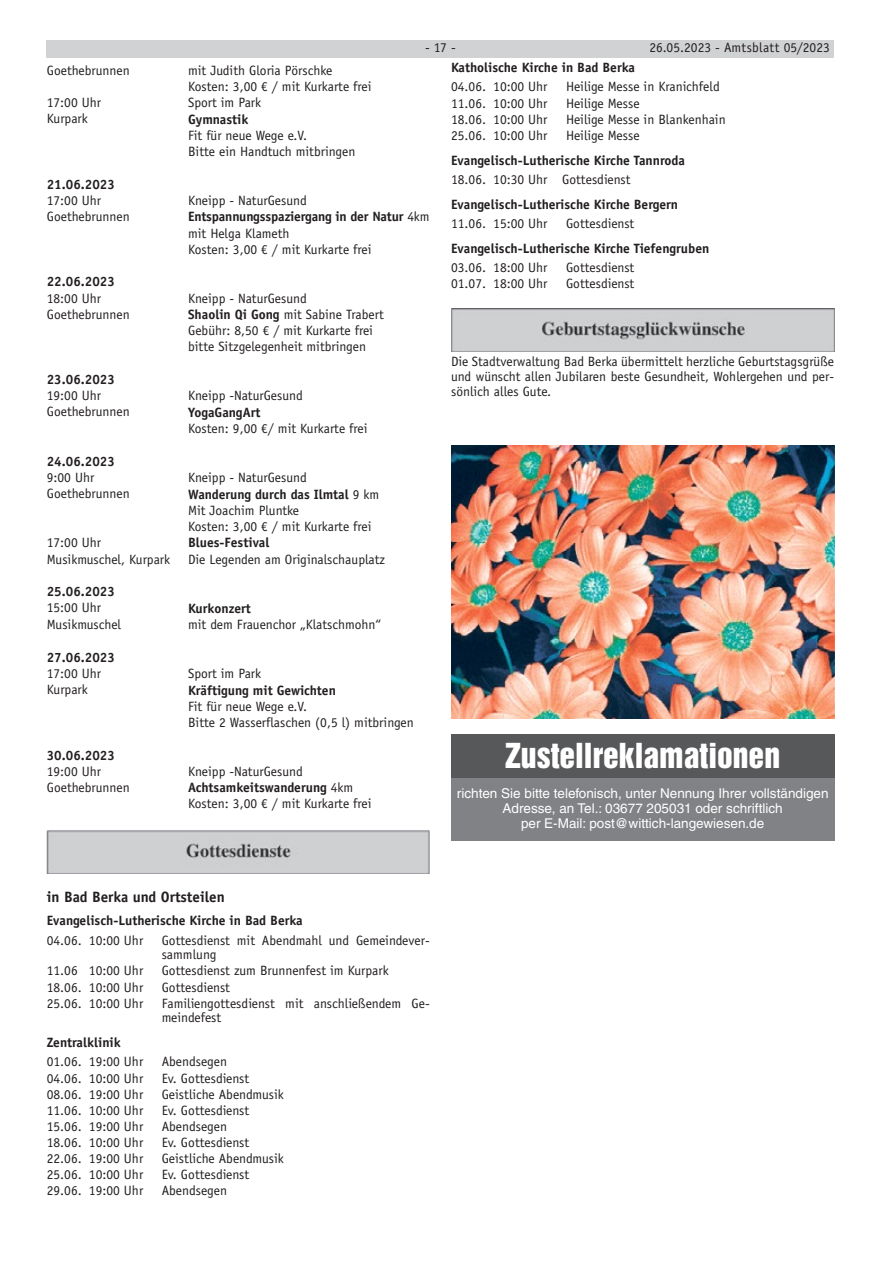
<style>
.page{position:relative;width:881px;height:1263px;background:#fff}
.page>*{position:absolute;margin:0;border:0;box-sizing:border-box;transform-origin:0 0}
.Zustell_ueber{font:31.5px "Helvetica Inserat LT";color:#fff}
.Zwischenüberschrift{font:700 15px "Officina Sans LT";color:#231f20}
.t1{font:13.5px/14.7px "Officina Sans LT";color:#231f20}
.t2{font:700 13.5px "Officina Sans LT";color:#231f20}
.Zustell_norm{font:13.5px/14.7px "Helvetica LT";color:#fff;text-align:center}
.s1{font-weight:400}
.s2{font-weight:700}
</style>
<div class="page">
<div style="left:47px;top:40px;width:786px;height:17px;background:#d1d2d4"></div>
<img style="left:451px;top:308px;width:382px;height:43px">
<img style="left:451px;top:446px;width:382px;height:272px">
<div style="left:451px;top:734px;width:382px;height:106px;background:#808285"></div>
<div style="left:451px;top:734px;width:382px;height:44px;background:#57585a"></div>
<img style="left:47px;top:830px;width:382px;height:43px">
<p class="t1" style="left:425px;top:41px;width:32px">- 17 -</p>
<p class="t1" style="left:649px;top:41px;width:182px">26.05.2023 - Amtsblatt 05/2023</p>
<p class="t2" style="left:451px;top:59px;width:185px">Katholische Kirche in Bad Berka</p>
<p class="t1" style="left:451px;top:80px;width:36px">04.06.</p>
<p class="t1" style="left:493px;top:80px;width:56px">10:00 Uhr</p>
<p class="t1" style="left:566px;top:80px;width:155px">Heilige Messe in Kranichfeld</p>
<p class="t1" style="left:451px;top:96px;width:36px">11.06.</p>
<p class="t1" style="left:493px;top:96px;width:56px">10:00 Uhr</p>
<p class="t1" style="left:566px;top:96px;width:75px">Heilige Messe</p>
<p class="t1" style="left:451px;top:112px;width:36px">18.06.</p>
<p class="t1" style="left:493px;top:112px;width:56px">10:00 Uhr</p>
<p class="t1" style="left:566px;top:112px;width:161px">Heilige Messe in Blankenhain</p>
<p class="t1" style="left:451px;top:128px;width:36px">25.06.</p>
<p class="t1" style="left:493px;top:128px;width:56px">10:00 Uhr</p>
<p class="t1" style="left:566px;top:128px;width:75px">Heilige Messe</p>
<p class="t2" style="left:451px;top:152px;width:235px">Evangelisch-Lutherische Kirche Tannroda</p>
<p class="t1" style="left:451px;top:172px;width:36px">18.06.</p>
<p class="t1" style="left:493px;top:172px;width:56px">10:30 Uhr</p>
<p class="t1" style="left:562px;top:172px;width:70px">Gottesdienst</p>
<p class="t2" style="left:451px;top:196px;width:228px">Evangelisch-Lutherische Kirche Bergern</p>
<p class="t1" style="left:451px;top:216px;width:36px">11.06.</p>
<p class="t1" style="left:493px;top:216px;width:56px">15:00 Uhr</p>
<p class="t1" style="left:566px;top:216px;width:70px">Gottesdienst</p>
<p class="t2" style="left:451px;top:240px;width:260px">Evangelisch-Lutherische Kirche Tiefengruben</p>
<p class="t1" style="left:451px;top:260px;width:36px">03.06.</p>
<p class="t1" style="left:493px;top:260px;width:56px">18:00 Uhr</p>
<p class="t1" style="left:566px;top:260px;width:70px">Gottesdienst</p>
<p class="t1" style="left:451px;top:276px;width:36px">01.07.</p>
<p class="t1" style="left:493px;top:276px;width:56px">18:00 Uhr</p>
<p class="t1" style="left:566px;top:276px;width:70px">Gottesdienst</p>
<p class="t1" style="left:47px;top:63px;width:84px">Goethebrunnen</p>
<p class="t1" style="left:188px;top:63px;width:146px">mit Judith Gloria Pörschke</p>
<p class="t1" style="left:188px;top:79px;width:185px">Kosten: 3,00 € / mit Kurkarte frei</p>
<p class="t1" style="left:47px;top:95px;width:56px">17:00 Uhr</p>
<p class="t1" style="left:188px;top:95px;width:75px">Sport im Park</p>
<p class="t1" style="left:47px;top:111px;width:43px">Kurpark</p>
<p class="t2" style="left:188px;top:111px;width:62px">Gymnastik</p>
<p class="t1" style="left:188px;top:128px;width:120px">Fit für neue Wege e.V.</p>
<p class="t1" style="left:188px;top:144px;width:169px">Bitte ein Handtuch mitbringen</p>
<p class="t2" style="left:47px;top:176px;width:70px">21.06.2023</p>
<p class="t1" style="left:47px;top:193px;width:56px">17:00 Uhr</p>
<p class="t1" style="left:188px;top:193px;width:120px">Kneipp - NaturGesund</p>
<p class="t1" style="left:47px;top:209px;width:84px">Goethebrunnen</p>
<p class="t2" style="left:188px;top:208px;width:243px">Entspannungsspaziergang in der Natur <span class="s1">4km</span></p>
<p class="t1" style="left:188px;top:226px;width:103px">mit Helga Klameth</p>
<p class="t1" style="left:188px;top:242px;width:185px">Kosten: 3,00 € / mit Kurkarte frei</p>
<p class="t2" style="left:47px;top:273px;width:70px">22.06.2023</p>
<p class="t1" style="left:47px;top:291px;width:56px">18:00 Uhr</p>
<p class="t1" style="left:188px;top:291px;width:120px">Kneipp - NaturGesund</p>
<p class="t1" style="left:47px;top:307px;width:84px">Goethebrunnen</p>
<p class="t1" style="left:188px;top:307px;width:197px"><span class="s2">Shaolin Qi Gong</span> mit Sabine Trabert</p>
<p class="t1" style="left:188px;top:323px;width:186px">Gebühr: 8,50 € / mit Kurkarte frei</p>
<p class="t1" style="left:188px;top:340px;width:179px">bitte Sitzgelegenheit mitbringen</p>
<p class="t2" style="left:47px;top:371px;width:70px">23.06.2023</p>
<p class="t1" style="left:47px;top:388px;width:56px">19:00 Uhr</p>
<p class="t1" style="left:188px;top:388px;width:116px">Kneipp -NaturGesund</p>
<p class="t1" style="left:47px;top:405px;width:84px">Goethebrunnen</p>
<p class="t2" style="left:188px;top:404px;width:74px">YogaGangArt</p>
<p class="t1" style="left:188px;top:421px;width:181px">Kosten: 9,00 €/ mit Kurkarte frei</p>
<p class="t2" style="left:47px;top:453px;width:70px">24.06.2023</p>
<p class="t1" style="left:47px;top:470px;width:49px">9:00 Uhr</p>
<p class="t1" style="left:188px;top:470px;width:120px">Kneipp - NaturGesund</p>
<p class="t1" style="left:47px;top:486px;width:84px">Goethebrunnen</p>
<p class="t2" style="left:188px;top:486px;width:193px">Wanderung durch das Ilmtal <span class="s1">9 km</span></p>
<p class="t1" style="left:188px;top:503px;width:113px">Mit Joachim Pluntke</p>
<p class="t1" style="left:188px;top:519px;width:185px">Kosten: 3,00 € / mit Kurkarte frei</p>
<p class="t1" style="left:47px;top:535px;width:56px">17:00 Uhr</p>
<p class="t2" style="left:188px;top:534px;width:83px">Blues-Festival</p>
<p class="t1" style="left:47px;top:552px;width:125px">Musikmuschel, Kurpark</p>
<p class="t1" style="left:188px;top:552px;width:198px">Die Legenden am Originalschauplatz</p>
<p class="t2" style="left:47px;top:583px;width:70px">25.06.2023</p>
<p class="t1" style="left:47px;top:600px;width:56px">15:00 Uhr</p>
<p class="t2" style="left:188px;top:600px;width:64px">Kurkonzert</p>
<p class="t1" style="left:47px;top:617px;width:76px">Musikmuschel</p>
<p class="t1" style="left:188px;top:617px;width:194px">mit dem Frauenchor „Klatschmohn“</p>
<p class="t2" style="left:47px;top:649px;width:70px">27.06.2023</p>
<p class="t1" style="left:47px;top:666px;width:56px">17:00 Uhr</p>
<p class="t1" style="left:188px;top:666px;width:75px">Sport im Park</p>
<p class="t1" style="left:47px;top:682px;width:43px">Kurpark</p>
<p class="t2" style="left:188px;top:681px;width:149px">Kräftigung mit Gewichten</p>
<p class="t1" style="left:188px;top:699px;width:120px">Fit für neue Wege e.V.</p>
<p class="t1" style="left:188px;top:715px;width:227px">Bitte 2 Wasserflaschen (0,5 l) mitbringen</p>
<p class="t2" style="left:47px;top:746px;width:70px">30.06.2023</p>
<p class="t1" style="left:47px;top:764px;width:56px">19:00 Uhr</p>
<p class="t1" style="left:188px;top:764px;width:116px">Kneipp -NaturGesund</p>
<p class="t1" style="left:47px;top:780px;width:84px">Goethebrunnen</p>
<p class="t2" style="left:188px;top:779px;width:167px">Achtsamkeitswanderung <span class="s1">4km</span></p>
<p class="t1" style="left:188px;top:796px;width:185px">Kosten: 3,00 € / mit Kurkarte frei</p>
<p class="t1" style="left:451px;top:354px;width:384px;text-align:justify">Die Stadtverwaltung Bad Berka übermittelt herzliche Geburtstagsgrüße und wünscht allen Jubilaren beste Gesundheit, Wohlergehen und per&shy;sönlich alles Gute.</p>
<p class="Zustell_ueber" style="left:505px;top:737px;width:276px">Zustellreklamationen</p>
<p class="Zustell_norm" style="left:456px;top:786px;width:373px">richten Sie bitte telefonisch, unter Nennung Ihrer vollständigen<br>Adresse, an Tel.: 03677 205031 oder schriftlich<br>per E-Mail: post@wittich-langewiesen.de</p>
<p class="Zwischenüberschrift" style="left:47px;top:888px;width:179px">in Bad Berka und Ortsteilen</p>
<p class="t2" style="left:47px;top:912px;width:257px">Evangelisch-Lutherische Kirche in Bad Berka</p>
<p class="t1" style="left:47px;top:933px;width:36px">04.06.</p>
<p class="t1" style="left:89px;top:933px;width:56px">10:00 Uhr</p>
<p class="t1" style="left:162px;top:933px;width:269px">Gottesdienst mit Abendmahl und Gemeindever&shy;sammlung</p>
<p class="t1" style="left:47px;top:963px;width:32px">11.06</p>
<p class="t1" style="left:89px;top:963px;width:56px">10:00 Uhr</p>
<p class="t1" style="left:162px;top:963px;width:228px">Gottesdienst zum Brunnenfest im Kurpark</p>
<p class="t1" style="left:47px;top:980px;width:36px">18.06.</p>
<p class="t1" style="left:89px;top:980px;width:56px">10:00 Uhr</p>
<p class="t1" style="left:162px;top:980px;width:70px">Gottesdienst</p>
<p class="t1" style="left:47px;top:996px;width:36px">25.06.</p>
<p class="t1" style="left:89px;top:996px;width:56px">10:00 Uhr</p>
<p class="t1" style="left:162px;top:996px;width:269px">Familiengottesdienst mit anschließendem Ge&shy;meindefest</p>
<p class="t2" style="left:47px;top:1034px;width:76px">Zentralklinik</p>
<p class="t1" style="left:47px;top:1054px;width:36px">01.06.</p>
<p class="t1" style="left:89px;top:1054px;width:56px">19:00 Uhr</p>
<p class="t1" style="left:162px;top:1054px;width:67px">Abendsegen</p>
<p class="t1" style="left:47px;top:1070px;width:36px">04.06.</p>
<p class="t1" style="left:89px;top:1070px;width:56px">10:00 Uhr</p>
<p class="t1" style="left:162px;top:1070px;width:89px">Ev. Gottesdienst</p>
<p class="t1" style="left:47px;top:1087px;width:36px">08.06.</p>
<p class="t1" style="left:89px;top:1087px;width:56px">19:00 Uhr</p>
<p class="t1" style="left:162px;top:1087px;width:124px">Geistliche Abendmusik</p>
<p class="t1" style="left:47px;top:1103px;width:36px">11.06.</p>
<p class="t1" style="left:89px;top:1103px;width:56px">10:00 Uhr</p>
<p class="t1" style="left:162px;top:1103px;width:89px">Ev. Gottesdienst</p>
<p class="t1" style="left:47px;top:1119px;width:36px">15.06.</p>
<p class="t1" style="left:89px;top:1119px;width:56px">19:00 Uhr</p>
<p class="t1" style="left:162px;top:1119px;width:67px">Abendsegen</p>
<p class="t1" style="left:47px;top:1135px;width:36px">18.06.</p>
<p class="t1" style="left:89px;top:1135px;width:56px">10:00 Uhr</p>
<p class="t1" style="left:162px;top:1135px;width:89px">Ev. Gottesdienst</p>
<p class="t1" style="left:47px;top:1151px;width:36px">22.06.</p>
<p class="t1" style="left:89px;top:1151px;width:56px">19:00 Uhr</p>
<p class="t1" style="left:162px;top:1151px;width:124px">Geistliche Abendmusik</p>
<p class="t1" style="left:47px;top:1167px;width:36px">25.06.</p>
<p class="t1" style="left:89px;top:1167px;width:56px">10:00 Uhr</p>
<p class="t1" style="left:162px;top:1167px;width:89px">Ev. Gottesdienst</p>
<p class="t1" style="left:47px;top:1183px;width:36px">29.06.</p>
<p class="t1" style="left:89px;top:1183px;width:56px">19:00 Uhr</p>
<p class="t1" style="left:162px;top:1183px;width:67px">Abendsegen</p>
</div>
